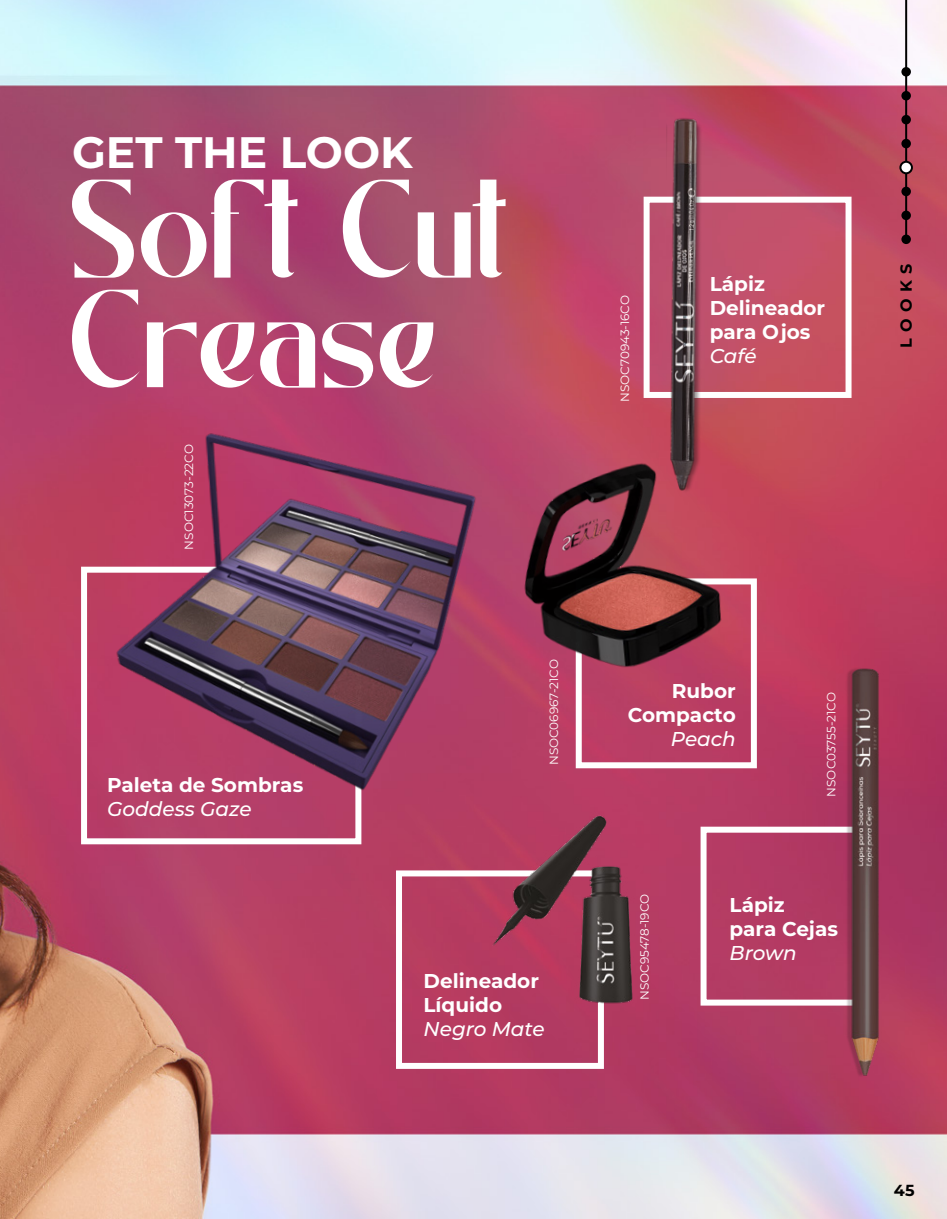
<style>
.page{position:relative;width:947px;height:1219px;background:#fff}
.page>*{position:absolute;margin:0;border:0;box-sizing:border-box;transform-origin:0 0}
.t1{font:96px/110px "Badger Valley";letter-spacing:-.01em;color:#fff}
.t2{font:700 44px "Montserrat";color:#fff}
.t3{font:700 20px/24px "Montserrat";color:#fff}
.t4{font:italic 500 20px "Montserrat";color:#fff}
.t5{font:700 16px "Montserrat";letter-spacing:.39em;color:#000}
.t6{font:12px "Montserrat";color:#fff}
</style>
<div class="page">
<img style="left:0;top:0;width:947px;height:1219px">
<div style="left:643px;top:197px;width:208px;height:201px;border:6px solid #fff"></div>
<img style="left:666px;top:95px;width:41px;height:349px">
<div style="left:81px;top:567px;width:280px;height:277px;border:6px solid #fff"></div>
<img style="left:98px;top:410px;width:394px;height:400px">
<div style="left:700px;top:827px;width:171px;height:179px;border:6px solid #fff"></div>
<img style="left:809px;top:651px;width:114px;height:462px">
<div style="left:396px;top:870px;width:208px;height:199px;border:6px solid #fff"></div>
<img style="left:485px;top:768px;width:191px;height:245px">
<div style="left:576px;top:578px;width:181px;height:190px;border:6px solid #fff"></div>
<img style="left:494px;top:444px;width:253px;height:245px">
<hr style="left:905px;top:0;width:2px;height:240px;background:#000">
<svg style="left:901px;top:67px;width:10px;height:10px"></svg>
<div style="left:901px;top:115px;width:10px;height:9px;background:#000;border-radius:50%"></div>
<div style="left:901px;top:139px;width:10px;height:9px;background:#000;border-radius:50%"></div>
<div style="left:900px;top:162px;width:12px;height:11px;background:#fff;border-radius:50%"></div>
<div style="left:899px;top:161px;width:14px;height:13px;border:2px solid #000;border-radius:50%"></div>
<div style="left:901px;top:187px;width:10px;height:9px;background:#000;border-radius:50%"></div>
<div style="left:901px;top:211px;width:10px;height:9px;background:#000;border-radius:50%"></div>
<div style="left:901px;top:235px;width:10px;height:9px;background:#000;border-radius:50%"></div>
<div style="left:901px;top:91px;width:10px;height:9px;background:#000;border-radius:50%"></div>
<h2 class="t2" style="left:72px;top:121px;width:342px">GET THE LOOK</h2>
<h1 class="t1" style="left:72px;top:170px;width:442px">SOFT CUT<br>CREASE</h1>
<p class="t6" style="left:181px;top:550px;width:107px;rotate:-90deg">NSOC13073-22CO</p>
<p class="t3" style="left:107px;top:772px;width:198px">Paleta de Sombras</p>
<p class="t4" style="left:107px;top:795px;width:146px">Goddess Gaze</p>
<p class="t6" style="left:545px;top:765px;width:107px;rotate:-90deg">NSOC06967-21CO</p>
<p class="t3" style="left:423px;top:968px;width:117px">Delineador<br>Líquido</p>
<p class="t4" style="left:423px;top:1015px;width:123px">Negro Mate</p>
<p class="t6" style="left:617px;top:402px;width:108px;rotate:-90deg">NSOC70943-16CO</p>
<p class="t3" style="left:710px;top:271px;width:117px">Lápiz<br>Delineador para Ojos</p>
<p class="t4" style="left:710px;top:342px;width:48px">Café</p>
<p class="t5" style="left:895px;top:348px;width:85px;rotate:-90deg">LOOKS</p>
<p class="t3" style="left:628px;top:677px;width:109px;text-align:right">Rubor<br>Compacto</p>
<p class="t4" style="left:671px;top:724px;width:66px">Peach</p>
<p class="t6" style="left:823px;top:797px;width:106px;rotate:-90deg">NSOC03755-21CO</p>
<p class="t6" style="left:636px;top:1000px;width:108px;rotate:-90deg">NSOC95478-19CO</p>
<p class="t3" style="left:729px;top:892px;width:110px">Lápiz<br>para Cejas</p>
<p class="t4" style="left:729px;top:939px;width:69px">Brown</p>
<p class="t5" style="left:894px;top:1178px;width:22px">45</p>
</div>
